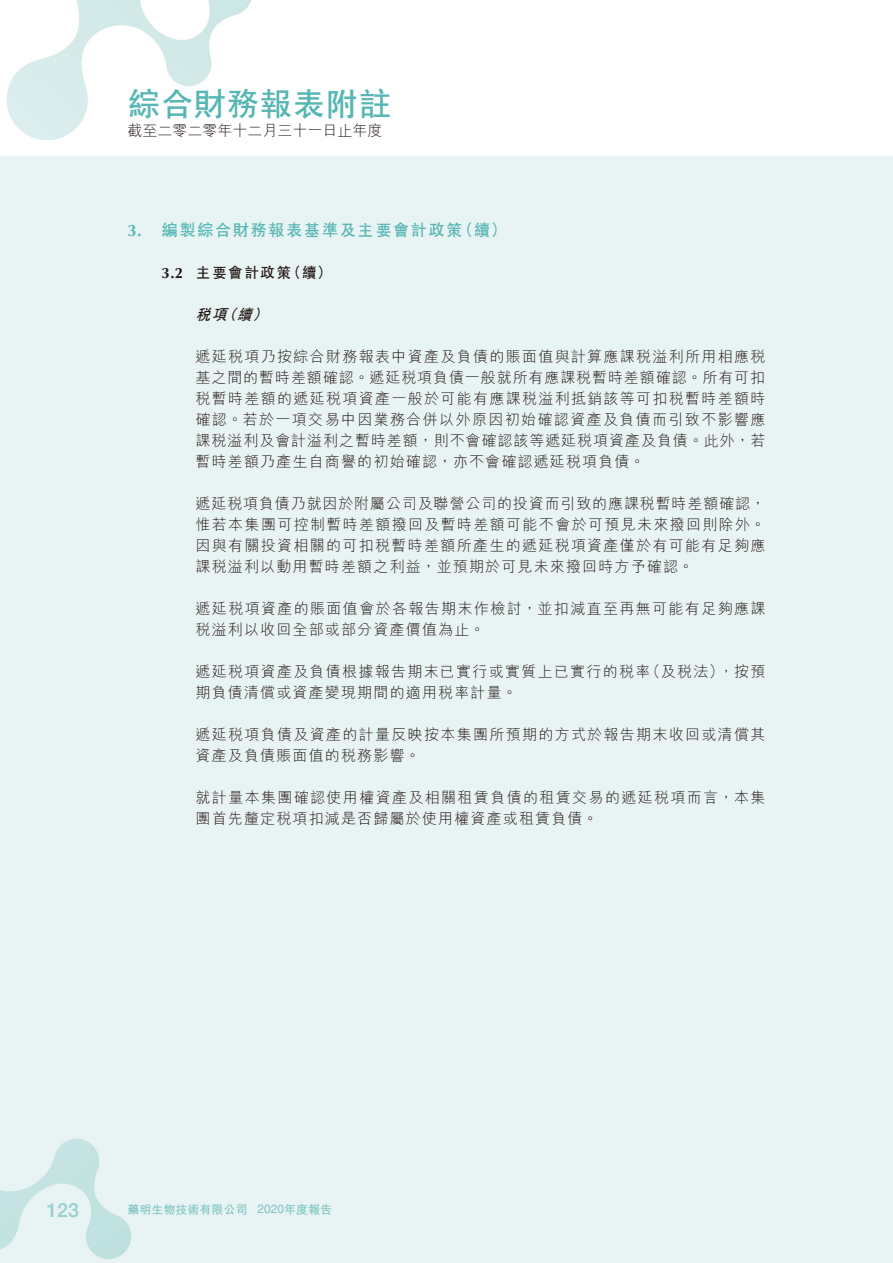
<style>
.page{position:relative;width:893px;height:1263px;background:#fff}
.page>*{position:absolute;margin:0;border:0;box-sizing:border-box;transform-origin:0 0}
.t1{font:700 33px "C Hei 2 HK";color:#55b6b3}
.t2{font:500 19.5px "Helvetica Neue LT Std";color:#97d0cd}
.t3{font:700 16.5px "C Hei 2 HK";letter-spacing:.08em;color:#55b6b3}
.t4{font:700 16.5px "Optima LT Std";color:#55b6b3}
.t5{font:300 15px/21px "M Hei HK";letter-spacing:.08em;color:#231916}
.t6{font:300 15px "M Hei HK";color:#231916}
.t7{font:700 15px "C Hei 2 HK";letter-spacing:.08em;color:#231916}
.t8{font:italic 700 15px "C Hei 2 HK";color:#231916}
.t9{font:700 15px "Optima LT Std";color:#231916}
.t10{font:700 12px "M Hei HK";color:#7dc5c2}
.t11{font:12px "Helvetica LT Std";color:#7dc5c2}
.s1{font-family:"M Hei HK";font-weight:700}
</style>
<div class="page">
<h1 class="t1" style="left:128px;top:87px;width:266px">綜合財務報表附註</h1>
<p class="t6" style="left:128px;top:122px;width:256px">截至二零二零年十二月三十一日止年度</p>
<p class="t4" style="left:128px;top:221px;width:16px">3.</p>
<p class="t3" style="left:457px;top:221px;width:52px">（續(</p>
<p class="t3" style="left:162px;top:221px;width:303px">編製綜合財務報表基準及主要會計政策</p>
<p class="t9" style="left:162px;top:264px;width:23px">3.2</p>
<p class="t7" style="left:286px;top:265px;width:47px">（續(</p>
<p class="t7" style="left:196px;top:265px;width:97px">主要會計政策</p>
<p class="t8" style="left:222px;top:307px;width:20px">（</p>
<p class="t5" style="left:196px;top:346px;width:571px;text-align:justify">遞延稅項乃按綜合財務報表中資產及負債的賬面值與計算應課稅溢利所用相應稅基之間的暫時差額確認。遞延稅項負債一般就所有應課稅暫時差額確認。所有可扣稅暫時差額的遞延稅項資產一般於可能有應課稅溢利抵銷該等可扣稅暫時差額時確認。若於一項交易中因業務合併以外原因初始確認資產及負債而引致不影響應課稅溢利及會計溢利之暫時差額，則不會確認該等遞延稅項資產及負債。此外，若暫時差額乃產生自商譽的初始確認，亦不會確認遞延稅項負債。</p>
<p class="t5" style="left:196px;top:493px;width:571px;text-align:justify">遞延稅項負債乃就因於附屬公司及聯營公司的投資而引致的應課稅暫時差額確認，惟若本集團可控制暫時差額撥回及暫時差額可能不會於可預見未來撥回則除外。因與有關投資相關的可扣稅暫時差額所產生的遞延稅項資產僅於有可能有足夠應課稅溢利以動用暫時差額之利益，並預期於可見未來撥回時方予確認。</p>
<p class="t5" style="left:196px;top:598px;width:571px">遞延稅項資產的賬面值會於各報告期末作檢討，並扣減直至再無可能有足夠應課稅溢利以收回全部或部分資產價值為止。</p>
<p class="t5" style="left:719px;top:661px;width:48px">，按預</p>
<p class="t8" style="left:252px;top:307px;width:20px">(</p>
<p class="t8" style="left:196px;top:307px;width:62px">稅項續</p>
<p class="t5" style="left:645px;top:661px;width:80px">（及稅法）</p>
<p class="t5" style="left:196px;top:661px;width:456px">遞延稅項資產及負債根據報告期末已實行或實質上已實行的稅率期負債清償或資產變現期間的適用稅率計量。</p>
<p class="t5" style="left:196px;top:724px;width:571px">遞延稅項負債及資產的計量反映按本集團所預期的方式於報告期末收回或清償其資產及負債賬面值的稅務影響。</p>
<p class="t5" style="left:196px;top:787px;width:571px">就計量本集團確認使用權資產及相關租賃負債的租賃交易的遞延稅項而言，本集團首先釐定稅項扣減是否歸屬於使用權資產或租賃負債。</p>
<h2 class="t2" style="left:46px;top:1198px;width:34px">123</h2>
<p class="t10" style="left:128px;top:1200px;width:121px">藥明生物技術有限公司</p>
<p class="t11" style="left:258px;top:1202px;width:76px">2020<span class="s1">年度報告</span></p>
</div>
